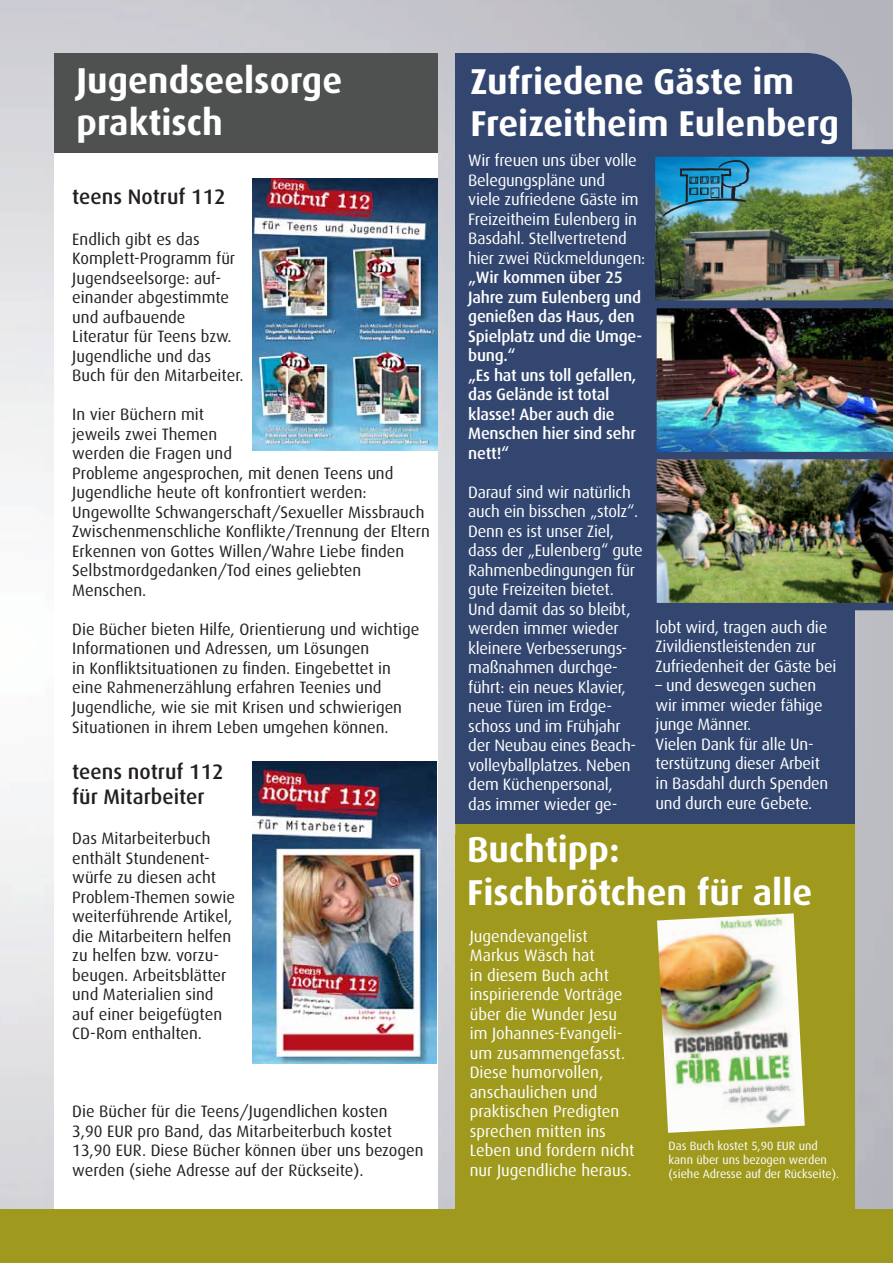
<style>
.page{position:relative;width:893px;height:1263px;background:#fff}
.page>*{position:absolute;margin:0;border:0;box-sizing:border-box;transform-origin:0 0}
.t1{font:700 36px/42px "Dax";color:#fff}
.t2{font:500 21px/25.2px "Dax";color:#231f20}
.t3{font:16.5px/19.5px "Dax";color:#231f20}
.t4{font:16.5px/19.5px "Dax";letter-spacing:-.015em;color:#fff}
.t5{font:500 16.5px/19.5px "Dax";letter-spacing:-.015em;color:#fff}
.t6{font:12px/14.4px "Dax";color:#fff}
</style>
<div class="page">
<img style="left:0;top:0;width:893px;height:1209px">
<div style="left:0;top:1209px;width:893px;height:54px;background:#9f9a1e"></div>
<div style="left:54px;top:54px;width:383px;height:1155px;background:#fff"></div>
<div style="left:54px;top:53px;width:383px;height:100px;background:#4e5150"></div>
<div style="left:455px;top:824px;width:400px;height:385px;background:#9f9a1e"></div>
<div style="left:457px;top:53px;width:395px;height:592px;background:#324670;border-radius:47px"></div>
<div style="left:455px;top:53px;width:311px;height:237px;background:#324670"></div>
<div style="left:455px;top:152px;width:400px;height:672px;background:#324670"></div>
<img style="left:657px;top:913px;width:148px;height:220px">
<img style="left:655px;top:149px;width:238px;height:461px">
<img style="left:655px;top:153px;width:101px;height:67px">
<img style="left:253px;top:761px;width:183px;height:303px">
<img style="left:253px;top:179px;width:185px;height:271px">
<h1 class="t1" style="left:77px;top:59px;width:267px">Jugendseelsorge praktisch</h1>
<p class="t2" style="left:72px;top:185px;width:155px">teens Notruf 112</p>
<p class="t3" style="left:72px;top:230px;width:173px">Endlich gibt es das<br>Komplett-Programm für<br>Jugendseelsorge: auf&shy;einander abgestimmte und aufbauende<br>Literatur für Teens bzw.<br>Jugendliche und das<br>Buch für den Mitarbeiter.</p>
<p class="t3" style="left:72px;top:405px;width:359px">In vier Büchern mit<br>jeweils zwei Themen<br>werden die Fragen und<br>Probleme angesprochen, mit denen Teens und Jugendliche heute oft konfrontiert werden:<br>Ungewollte Schwangerschaft/Sexueller Missbrauch Zwischenmenschliche Konflikte/Trennung der Eltern Erkennen von Gottes Willen/Wahre Liebe finden Selbstmordgedanken/Tod eines geliebten Menschen.</p>
<p class="t3" style="left:72px;top:620px;width:349px">Die Bücher bieten Hilfe, Orientierung und wichtige Informationen und Adressen, um Lösungen<br>in Konfliktsituationen zu finden. Eingebettet in eine Rahmenerzählung erfahren Teenies und Jugendliche, wie sie mit Krisen und schwierigen Situationen in ihrem Leben umgehen können.</p>
<p class="t2" style="left:72px;top:759px;width:153px">teens notruf 112 für Mitarbeiter</p>
<p class="t3" style="left:72px;top:829px;width:164px">Das Mitarbeiterbuch enthält Stundenent&shy;würfe zu diesen acht<br>Problem-Themen sowie weiterführende Artikel, die Mitarbeitern helfen zu helfen bzw. vorzu&shy;beugen. Arbeitsblätter und Materialien sind auf einer beigefügten<br>CD-Rom enthalten.</p>
<p class="t3" style="left:72px;top:1102px;width:353px">Die Bücher für die Teens/Jugendlichen kosten<br>3,90 EUR pro Band, das Mitarbeiterbuch kostet 13,90 EUR. Diese Bücher können über uns bezogen werden (siehe Adresse auf der Rückseite).</p>
<h1 class="t1" style="left:470px;top:60px;width:370px">Zufriedene Gäste im<br>Freizeitheim Eulenberg</h1>
<p class="t4" style="left:468px;top:151px;width:179px">Wir freuen uns über volle<br>Belegungspläne und<br>viele zufriedene Gäste im<br>Freizeitheim Eulenberg in<br>Basdahl. Stellvertretend hier zwei Rückmeldungen:</p>
<p class="t5" style="left:468px;top:268px;width:175px">„Wir kommen über 25<br>Jahre zum Eulenberg und genießen das Haus, den<br>Spielplatz und die Umge&shy;bung.“<br>„Es hat uns toll gefallen, das Gelände ist total klasse! Aber auch die<br>Menschen hier sind sehr nett!“</p>
<p class="t4" style="left:468px;top:482px;width:176px">Darauf sind wir natürlich auch ein bisschen „stolz“.<br>Denn es ist unser Ziel, dass der „Eulenberg“ gute<br>Rahmenbedingungen für gute Freizeiten bietet.<br>Und damit das so bleibt, werden immer wieder kleinere Verbesserungs&shy;maßnahmen durchge&shy;führt: ein neues Klavier, neue Türen im Erdge&shy;schoss und im Frühjahr der Neubau eines Beach&shy;volleyballplatzes. Neben dem Küchenpersonal,<br>das immer wieder ge-</p>
<h1 class="t1" style="left:467px;top:828px;width:347px;line-height:43.2px">Buchtipp:<br>Fischbrötchen für alle</h1>
<p class="t4" style="left:656px;top:618px;width:182px">lobt wird, tragen auch die<br>Zivildienstleistenden zur<br>Zufriedenheit der Gäste bei</p>
<p class="t4" style="left:656px;top:676px;width:174px">– und deswegen suchen wir immer wieder fähige junge Männer.<br>Vielen Dank für alle Un&shy;terstützung dieser Arbeit in Basdahl durch Spenden und durch eure Gebete.</p>
<p class="t4" style="left:470px;top:926px;width:166px">Jugendevangelist<br>Markus Wäsch hat<br>in diesem Buch acht inspirierende Vorträge über die Wunder Jesu im Johannes-Evangeli&shy;um zusammengefasst.<br>Diese humorvollen, anschaulichen und praktischen Predigten sprechen mitten ins<br>Leben und fordern nicht nur Jugendliche heraus.</p>
<p class="t6" style="left:669px;top:1138px;width:172px">Das Buch kostet 5,90 EUR und kann über uns bezogen werden (siehe Adresse auf der Rückseite).</p>
</div>
